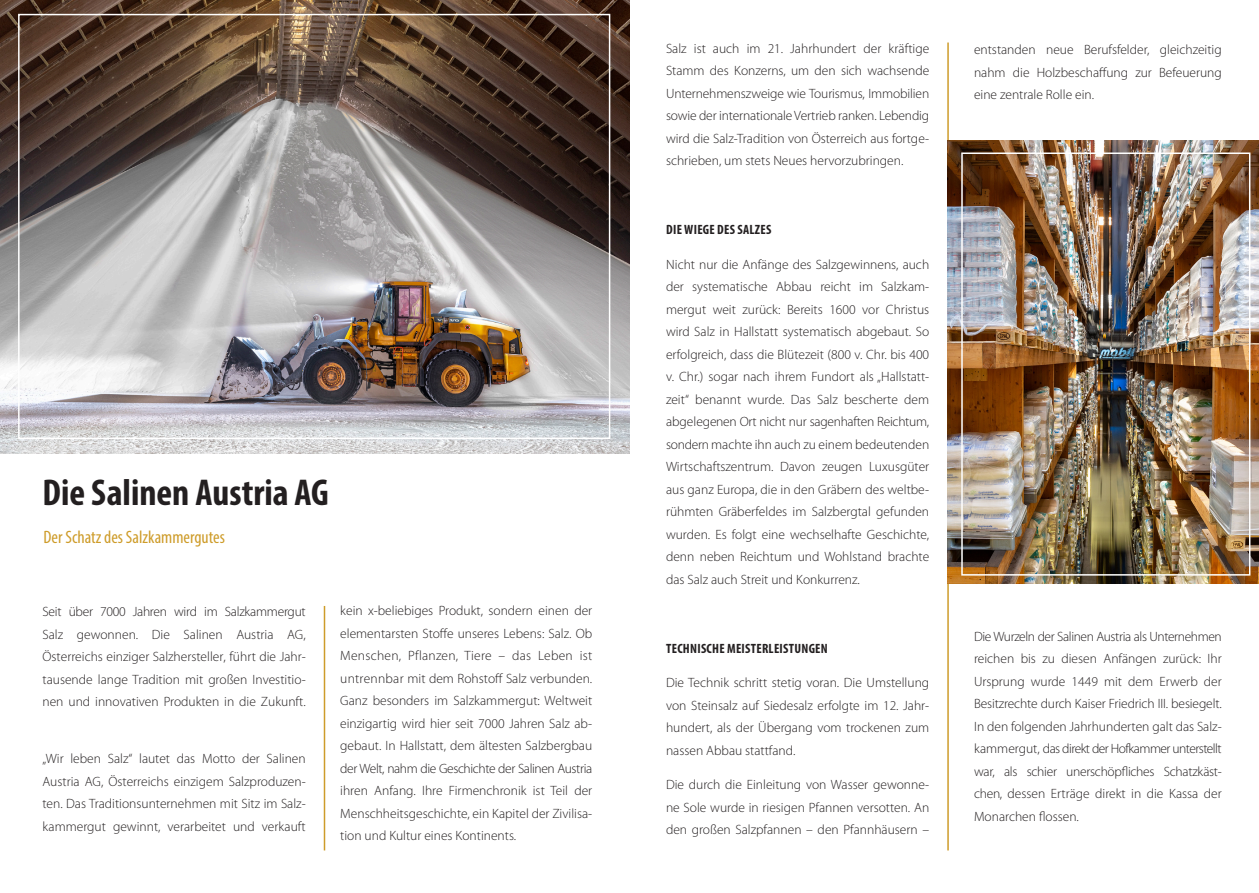
<style>
.page{position:relative;width:1259px;height:893px;background:#fff}
.page>*{position:absolute;margin:0;border:0;box-sizing:border-box;transform-origin:0 0}
.t1{font:700 condensed 37.5px "Myriad Pro";color:#231f20}
.t2{font:condensed 18px "Myriad Pro";color:#ce9c2a}
.t3{font:300 13.5px/22.5px "Myriad Pro";color:#231f20;text-align:justify}
.t4{font:700 condensed 13.5px "Myriad Pro";letter-spacing:.02em;color:#231f20}
</style>
<div class="page">
<img style="left:0;top:0;width:629px;height:453px">
<div style="left:18px;top:14px;width:592px;height:425px;border:2px solid #fff"></div>
<hr style="left:324px;top:606px;width:1px;height:244px;background:#ce9c2a">
<hr style="left:947px;top:43px;width:1px;height:807px;background:#ce9c2a">
<img style="left:947px;top:140px;width:312px;height:444px">
<div style="left:961px;top:152px;width:289px;height:424px;border:2px solid #fff"></div>
<h1 class="t1" style="left:43px;top:469px;width:288px">Die Salinen Austria AG</h1>
<h2 class="t2" style="left:43px;top:526px;width:183px">Der Schatz des Salzkammergutes</h2>
<p class="t3" style="left:43px;top:601px;width:265px">Seit über 7000 Jahren wird im Salzkammergut Salz gewonnen. Die Salinen Austria AG, Österreichs einziger Salzhersteller, führt die Jahr&shy;tausende lange Tradition mit großen Investitio&shy;nen und innovativen Produkten in die Zukunft.</p>
<p class="t3" style="left:43px;top:748px;width:265px">„Wir leben Salz“ lautet das Motto der Salinen Austria AG, Österreichs einzigem Salzproduzen&shy;ten. Das Traditionsunternehmen mit Sitz im Salz&shy;kammergut gewinnt, verarbeitet und verkauft</p>
<p class="t3" style="left:340px;top:599px;width:253px">kein x-beliebiges Produkt, sondern einen der elementarsten Stoffe unseres Lebens: Salz. Ob Menschen, Pflanzen, Tiere – das Leben ist untrennbar mit dem Rohstoff Salz verbunden.<br>Ganz besonders im Salzkammergut: Weltweit einzigartig wird hier seit 7000 Jahren Salz ab&shy;gebaut. In Hallstatt, dem ältesten Salzbergbau der Welt, nahm die Geschichte der Salinen Austria ihren Anfang. Ihre Firmenchronik ist Teil der Menschheitsgeschichte, ein Kapitel der Zivilisa&shy;tion und Kultur eines Kontinents.</p>
<p class="t3" style="left:666px;top:37px;width:265px">Salz ist auch im 21. Jahrhundert der kräftige Stamm des Konzerns, um den sich wachsende Unternehmenszweige wie Tourismus, Immobilien sowie der internationale Vertrieb ranken. Lebendig wird die Salz-Tradition von Österreich aus fortge&shy;schrieben, um stets Neues hervorzubringen.</p>
<p class="t4" style="left:666px;top:221px;width:107px">DIE WIEGE DES SALZES</p>
<p class="t3" style="left:666px;top:253px;width:265px">Nicht nur die Anfänge des Salzgewinnens, auch der systematische Abbau reicht im Salzkam&shy;mergut weit zurück: Bereits 1600 vor Christus wird Salz in Hallstatt systematisch abgebaut. So erfolgreich, dass die Blütezeit (800 v. Chr. bis 400 v. Chr.) sogar nach ihrem Fundort als „Hallstatt&shy;zeit“ benannt wurde. Das Salz bescherte dem abgelegenen Ort nicht nur sagenhaften Reichtum, sondern machte ihn auch zu einem bedeutenden Wirtschaftszentrum. Davon zeugen Luxusgüter aus ganz Europa, die in den Gräbern des weltbe&shy;rühmten Gräberfeldes im Salzbergtal gefunden wurden. Es folgt eine wechselhafte Geschichte, denn neben Reichtum und Wohlstand brachte das Salz auch Streit und Konkurrenz.</p>
<p class="t4" style="left:666px;top:640px;width:163px">TECHNISCHE MEISTERLEISTUNGEN</p>
<p class="t3" style="left:666px;top:672px;width:265px">Die Technik schritt stetig voran. Die Umstellung von Steinsalz auf Siedesalz erfolgte im 12. Jahr&shy;hundert, als der Übergang vom trockenen zum nassen Abbau stattfand.</p>
<p class="t3" style="left:666px;top:774px;width:265px">Die durch die Einleitung von Wasser gewonne&shy;ne Sole wurde in riesigen Pfannen versotten. An den großen Salzpfannen – den Pfannhäusern –</p>
<p class="t3" style="left:974px;top:39px;width:249px">entstanden neue Berufsfelder, gleichzeitig nahm die Holzbeschaffung zur Befeuerung eine zentrale Rolle ein.</p>
<p class="t3" style="left:974px;top:625px;width:249px">Die Wurzeln der Salinen Austria als Unternehmen reichen bis zu diesen Anfängen zurück: Ihr Ursprung wurde 1449 mit dem Erwerb der Besitzrechte durch Kaiser Friedrich III. besiegelt.<br>In den folgenden Jahrhunderten galt das Salz&shy;kammergut, das direkt der Hofkammer unterstellt war, als schier unerschöpfliches Schatzkäst&shy;chen, dessen Erträge direkt in die Kassa der Monarchen flossen.</p>
</div>
